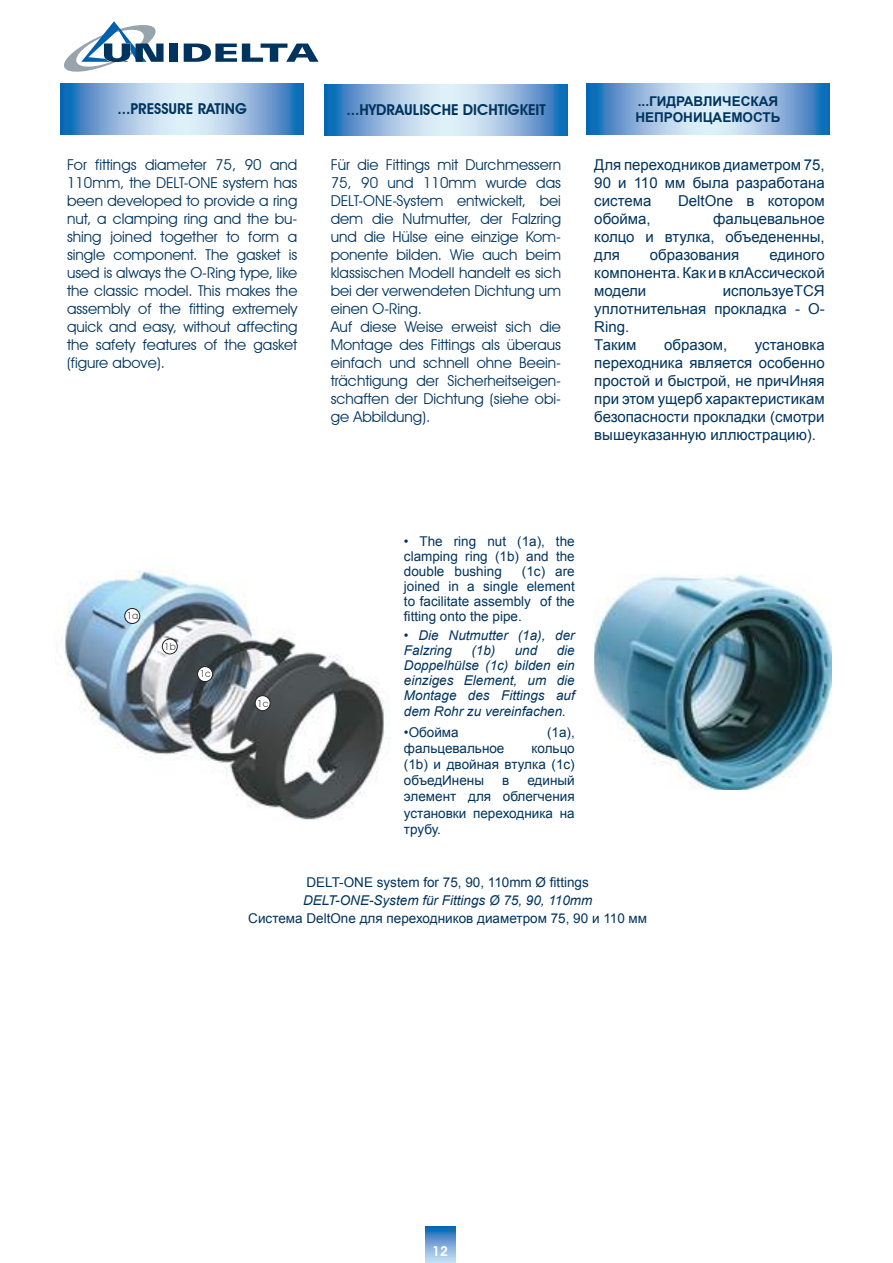
<style>
.page{position:relative;width:893px;height:1263px;background:#fff}
.page>*{position:absolute;margin:0;border:0;box-sizing:border-box;transform-origin:0 0}
.t1{font:15px/18px "Avant Garde IT Cby BT";color:#00345e;text-align:justify}
.t2{font:15px/18px "Arial";color:#00345e;text-align:justify}
.t3{font:600 15px "Avant Garde IT Cby BT";color:#00345e}
.t4{font:13.5px/15px "Arial";color:#00345e;text-align:justify}
.t5{font:italic 13.5px/15.3px "Arial";color:#00345e}
.t6{font:700 13.5px/16.2px "Arial";color:#00345e}
.t7{font:600 13.5px "Avant Garde IT Cby BT";color:#fff}
.t8{font:9.75px "Avant Garde IT Cby BT";color:#4e4b4c}
</style>
<div class="page">
<svg style="left:64px;top:21px;width:100px;height:51px"></svg>
<div style="left:169px;top:44px;width:9px;height:18px;background:#00345e"></div>
<svg style="left:184px;top:44px;width:135px;height:18px"></svg>
<svg style="left:425px;top:1227px;width:30px;height:36px"></svg>
<img style="left:594px;top:574px;width:238px;height:216px">
<img style="left:57px;top:569px;width:334px;height:251px">
<div style="left:125px;top:608px;width:15px;height:15px;background:#fff;border-radius:50%"></div>
<div style="left:124px;top:608px;width:16px;height:16px;border:1px solid #241f1f;border-radius:50%"></div>
<div style="left:162px;top:639px;width:15px;height:15px;background:#fff;border-radius:50%"></div>
<div style="left:162px;top:639px;width:16px;height:15px;border:1px solid #241f1f;border-radius:50%"></div>
<div style="left:198px;top:667px;width:15px;height:15px;background:#fff;border-radius:50%"></div>
<div style="left:197px;top:666px;width:16px;height:16px;border:1px solid #241f1f;border-radius:50%"></div>
<div style="left:255px;top:696px;width:15px;height:15px;background:#fff;border-radius:50%"></div>
<div style="left:255px;top:695px;width:16px;height:16px;border:1px solid #241f1f;border-radius:50%"></div>
<svg style="left:61px;top:83px;width:242px;height:51px;background:#91b8dd"></svg>
<svg style="left:325px;top:84px;width:242px;height:51px;background:#91b8dd"></svg>
<svg style="left:587px;top:83px;width:242px;height:51px;background:#91b8dd"></svg>
<p class="t3" style="left:117px;top:100px;width:131px">...PRESSURE RATING</p>
<p class="t3" style="left:346px;top:101px;width:201px">...HYDRAULISCHE DICHTIGKEIT</p>
<p class="t6" style="left:635px;top:93px;width:146px">...ГИДРАВЛИЧЕСКАЯ<br>НЕПРОНИЦАЕМОСТЬ</p>
<p class="t1" style="left:67px;top:155px;width:232px">For fittings diameter 75, 90 and 110mm, the DELT-ONE system has been developed to provide a ring nut, a clamping ring and the bu&shy;shing joined together to form a single component. The gasket is used is always the O-Ring type, like the classic model. This makes the assembly of the fitting extremely quick and easy, without affecting the safety features of the gasket (figure above).</p>
<p class="t1" style="left:331px;top:155px;width:232px;text-align:left">Für die Fittings mit Durchmessern<br>75, 90 und 110mm wurde das<br>DELT-ONE-System entwickelt, bei dem die Nutmutter, der Falzring und die Hülse eine einzige Kom&shy;ponente bilden. Wie auch beim klassischen Modell handelt es sich bei der verwendeten Dichtung um einen O-Ring.<br>Auf diese Weise erweist sich die<br>Montage des Fittings als überaus einfach und schnell ohne Beein&shy;trächtigung der Sicherheitseigen&shy;schaften der Dichtung (siehe obi&shy;ge Abbildung).</p>
<p class="t2" style="left:594px;top:156px;width:232px">Для переходников диаметром 75, 90 и 110 мм была разработана система</p>
<p class="t2" style="left:678px;top:192px;width:148px">DeltOne в котором</p>
<p class="t2" style="left:594px;top:210px;width:58px">обойма,</p>
<p class="t2" style="left:594px;top:210px;width:232px;text-indent:119px">фальцевальное колцо и втулка, объедененны, для</p>
<p class="t2" style="left:650px;top:246px;width:91px">образования</p>
<p class="t2" style="left:594px;top:246px;width:232px;text-indent:175px">единого компонента. Как и в клАссической модели</p>
<p class="t2" style="left:594px;top:282px;width:232px;text-align:left;text-indent:129px">используеТСЯ уплотнительная прокладка - O-<br>Ring.<br>Таким</p>
<p class="t2" style="left:664px;top:336px;width:64px">образом,</p>
<p class="t2" style="left:594px;top:336px;width:232px;text-indent:161px">установка переходника является особенно простой и быстрой, не причИняя при этом ущерб характеристикам безопасности прокладки (смотри вышеуказанную иллюстрацию).</p>
<p class="t8" style="left:127px;top:610px;width:13px">1a</p>
<p class="t8" style="left:164px;top:640px;width:13px">1b</p>
<p class="t8" style="left:200px;top:668px;width:13px">1c</p>
<p class="t8" style="left:257px;top:697px;width:13px">1c</p>
<p class="t4" style="left:404px;top:533px;width:172px">• The ring nut (1a), the clamping ring (1b) and the double bushing</p>
<p class="t4" style="left:404px;top:563px;width:172px;text-indent:118px">(1c) are joined in a single element to facilitate assembly of the fitting onto the pipe.</p>
<p class="t5" style="left:404px;top:628px;width:172px">• Die Nutmutter (1a), der<br>Falzring</p>
<p class="t5" style="left:471px;top:643px;width:26px">(1b)</p>
<p class="t5" style="left:515px;top:643px;width:24px">und</p>
<p class="t5" style="left:404px;top:643px;width:172px;text-align:justify;text-indent:153px">die Doppelhülse (1c) bilden ein einziges Element, um die Montage des Fittings auf dem Rohr zu vereinfachen.</p>
<p class="t4" style="left:404px;top:724px;width:56px">•Обойма</p>
<p class="t4" style="left:547px;top:724px;width:29px">(1a),</p>
<p class="t4" style="left:404px;top:741px;width:102px">фальцевальное</p>
<p class="t4" style="left:404px;top:740px;width:172px;line-height:16.2px;text-indent:128px">кольцо (1b) и двойная втулка (1c) объедИнены</p>
<p class="t4" style="left:404px;top:772px;width:172px;line-height:16.2px;text-indent:123px">единый элемент для облегчения установки переходника на трубу.</p>
<p class="t4" style="left:502px;top:773px;width:9px">в</p>
<p class="t4" style="left:307px;top:875px;width:284px">DELT-ONE system for 75, 90, 110mm Ø fittings</p>
<p class="t5" style="left:303px;top:893px;width:291px">DELT-ONE-System für Fittings Ø 75, 90, 110mm</p>
<p class="t4" style="left:248px;top:911px;width:400px">Система DeltOne для переходников диаметром 75, 90 и 110 мм</p>
<p class="t7" style="left:432px;top:1243px;width:17px">12</p>
</div>
